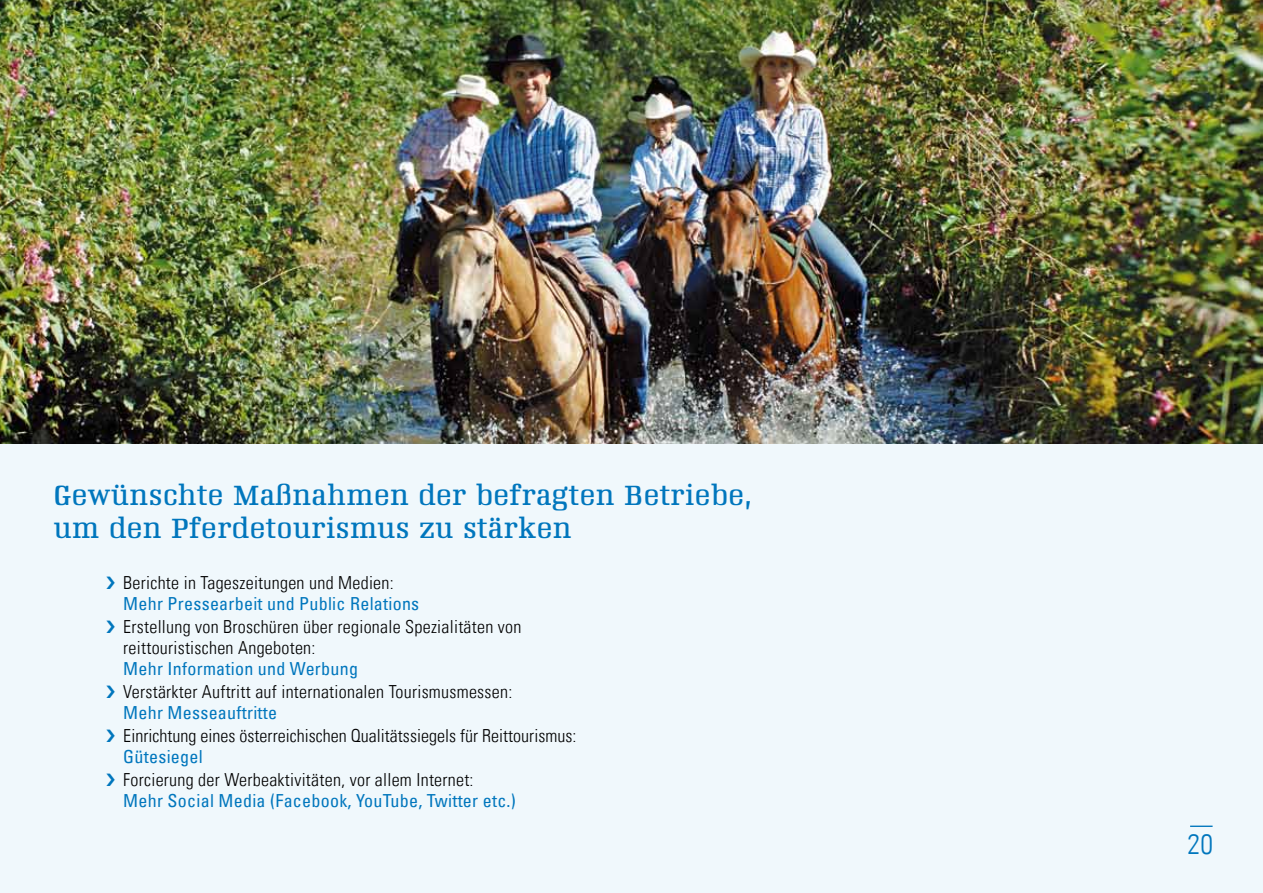
<style>
.page{position:relative;width:1263px;height:893px;background:#fff}
.page>*{position:absolute;margin:0;border:0;box-sizing:border-box;transform-origin:0 0}
.t1{font:300 condensed 28.35px "Univers LT";color:#0076bd}
.t2{font:27px/33px "Napoleon Roman";letter-spacing:.05em;color:#0076bd}
.t3{font:300 condensed 18px/21px "Univers LT";letter-spacing:.015em;color:#000}
.t4{font:condensed 18px "Univers LT";letter-spacing:.015em;color:#0076bd}
</style>
<div class="page">
<img style="left:0;top:0;width:1263px;height:444px">
<div style="left:0;top:444px;width:1263px;height:449px;background:#f0f8fc"></div>
<svg style="left:1190px;top:826px;width:22px;height:1px"></svg>
<h2 class="t2" style="left:54px;top:479px;width:699px">Gewünschte Maßnahmen der befragten Betriebe, um den Pferdetourismus zu stärken</h2>
<p class="t3" style="left:123px;top:572px;width:272px">Berichte in Tageszeitungen und Medien:</p>
<p class="t4" style="left:123px;top:592px;width:297px">Mehr Pressearbeit und Public Relations</p>
<p class="t3" style="left:123px;top:616px;width:400px">Erstellung von Broschüren über regionale Spezialitäten von reittouristischen Angeboten:</p>
<p class="t4" style="left:123px;top:657px;width:236px">Mehr Information und Werbung</p>
<p class="t3" style="left:123px;top:681px;width:390px">Verstärkter Auftritt auf internationalen Tourismusmessen:</p>
<p class="t4" style="left:123px;top:701px;width:155px">Mehr Messeauftritte</p>
<p class="t3" style="left:123px;top:725px;width:455px">Einrichtung eines österreichischen Qualitätssiegels für Reittourismus:</p>
<p class="t4" style="left:123px;top:745px;width:81px">Gütesiegel</p>
<p class="t3" style="left:123px;top:770px;width:352px">Forcierung der Werbeaktivitäten, vor allem Internet:</p>
<p class="t4" style="left:123px;top:790px;width:394px">Mehr Social Media (Facebook, YouTube, Twitter etc.)</p>
<h1 class="t1" style="left:1187px;top:827px;width:27px">20</h1>
</div>
